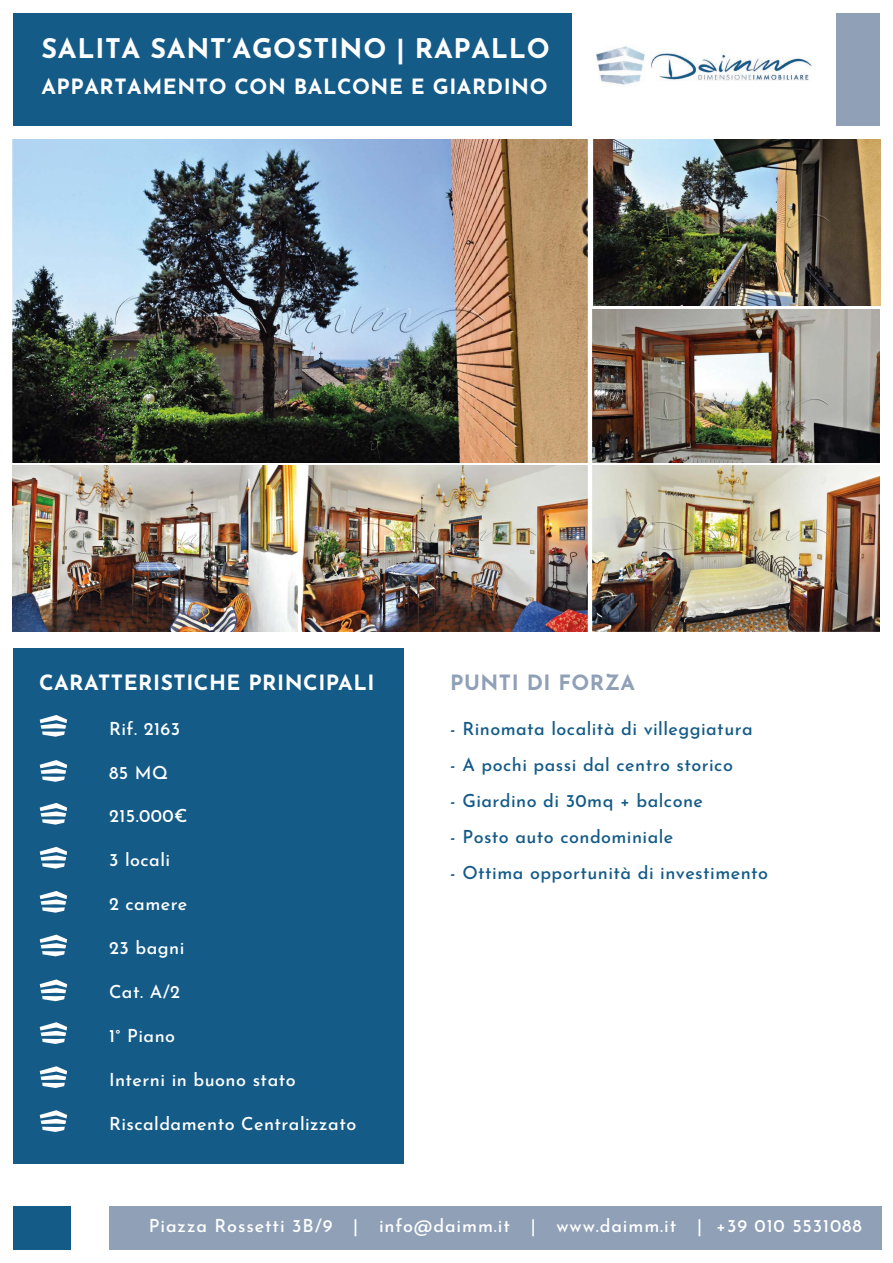
<style>
.page{position:relative;width:893px;height:1263px;background:#fff}
.page>*{position:absolute;margin:0;border:0;box-sizing:border-box;transform-origin:0 0}
.t1{font:700 27px "Josefin Sans";letter-spacing:.025em;color:#fff}
.t2{font:700 21px "Josefin Sans";letter-spacing:.025em;color:#fff}
.t3{font:700 21px "Josefin Sans";letter-spacing:.025em;color:#8fa0b7}
.t4{font:500 18px "Josefin Sans";letter-spacing:.025em;color:#145b88}
.t5{font:500 18px "Josefin Sans";letter-spacing:.025em;color:#fff}
.t6{font:500 18px "Josefin Sans";letter-spacing:.05em;color:#fff}
</style>
<div class="page">
<img style="left:13px;top:466px;width:284px;height:166px">
<img style="left:301px;top:466px;width:286px;height:166px">
<img style="left:593px;top:310px;width:287px;height:152px">
<img style="left:593px;top:139px;width:287px;height:166px">
<img style="left:593px;top:466px;width:287px;height:165px">
<img style="left:13px;top:139px;width:574px;height:323px">
<div style="left:13px;top:13px;width:559px;height:112px;background:#145b88"></div>
<div style="left:837px;top:13px;width:43px;height:112px;background:#8fa0b7"></div>
<img style="left:595px;top:46px;width:217px;height:39px">
<div style="left:13px;top:648px;width:391px;height:516px;background:#145b88"></div>
<svg style="left:40px;top:715px;width:27px;height:22px"></svg>
<svg style="left:40px;top:760px;width:27px;height:22px"></svg>
<svg style="left:40px;top:803px;width:27px;height:22px"></svg>
<svg style="left:40px;top:847px;width:27px;height:21px"></svg>
<svg style="left:40px;top:891px;width:27px;height:22px"></svg>
<svg style="left:40px;top:935px;width:27px;height:21px"></svg>
<svg style="left:40px;top:979px;width:27px;height:22px"></svg>
<svg style="left:40px;top:1022px;width:27px;height:22px"></svg>
<svg style="left:40px;top:1066px;width:27px;height:22px"></svg>
<svg style="left:40px;top:1110px;width:27px;height:22px"></svg>
<div style="left:109px;top:1206px;width:773px;height:44px;background:#8fa0b7"></div>
<div style="left:13px;top:1206px;width:58px;height:44px;background:#145b88"></div>
<h1 class="t1" style="left:41px;top:29px;width:510px">SALITA SANT’AGOSTINO | RAPALLO</h1>
<p class="t2" style="left:41px;top:71px;width:508px">APPARTAMENTO CON BALCONE E GIARDINO</p>
<p class="t2" style="left:39px;top:667px;width:337px">CARATTERISTICHE PRINCIPALI</p>
<p class="t3" style="left:450px;top:667px;width:186px">PUNTI DI FORZA</p>
<p class="t5" style="left:109px;top:715px;width:73px">Rif. 2163</p>
<p class="t5" style="left:109px;top:759px;width:61px">85 MQ</p>
<p class="t5" style="left:109px;top:803px;width:80px">215.000€</p>
<p class="t5" style="left:109px;top:847px;width:63px">3 locali</p>
<p class="t5" style="left:109px;top:891px;width:80px">2 camere</p>
<p class="t5" style="left:109px;top:934px;width:77px">23 bagni</p>
<p class="t5" style="left:109px;top:978px;width:73px">Cat. A/2</p>
<p class="t5" style="left:109px;top:1022px;width:68px">1° Piano</p>
<p class="t5" style="left:109px;top:1066px;width:188px">Interni in buono stato</p>
<p class="t5" style="left:109px;top:1110px;width:249px">Riscaldamento Centralizzato</p>
<p class="t4" style="left:450px;top:715px;width:304px">- Rinomata località di villeggiatura</p>
<p class="t4" style="left:450px;top:751px;width:284px">- A pochi passi dal centro storico</p>
<p class="t4" style="left:450px;top:787px;width:254px">- Giardino di 30mq + balcone</p>
<p class="t4" style="left:450px;top:823px;width:225px">- Posto auto condominiale</p>
<p class="t4" style="left:450px;top:859px;width:319px">- Ottima opportunità di investimento</p>
<p class="t6" style="left:149px;top:1212px;width:715px">Piazza Rossetti 3B/9 | info@daimm.it | www.daimm.it | +39 010 5531088</p>
</div>
